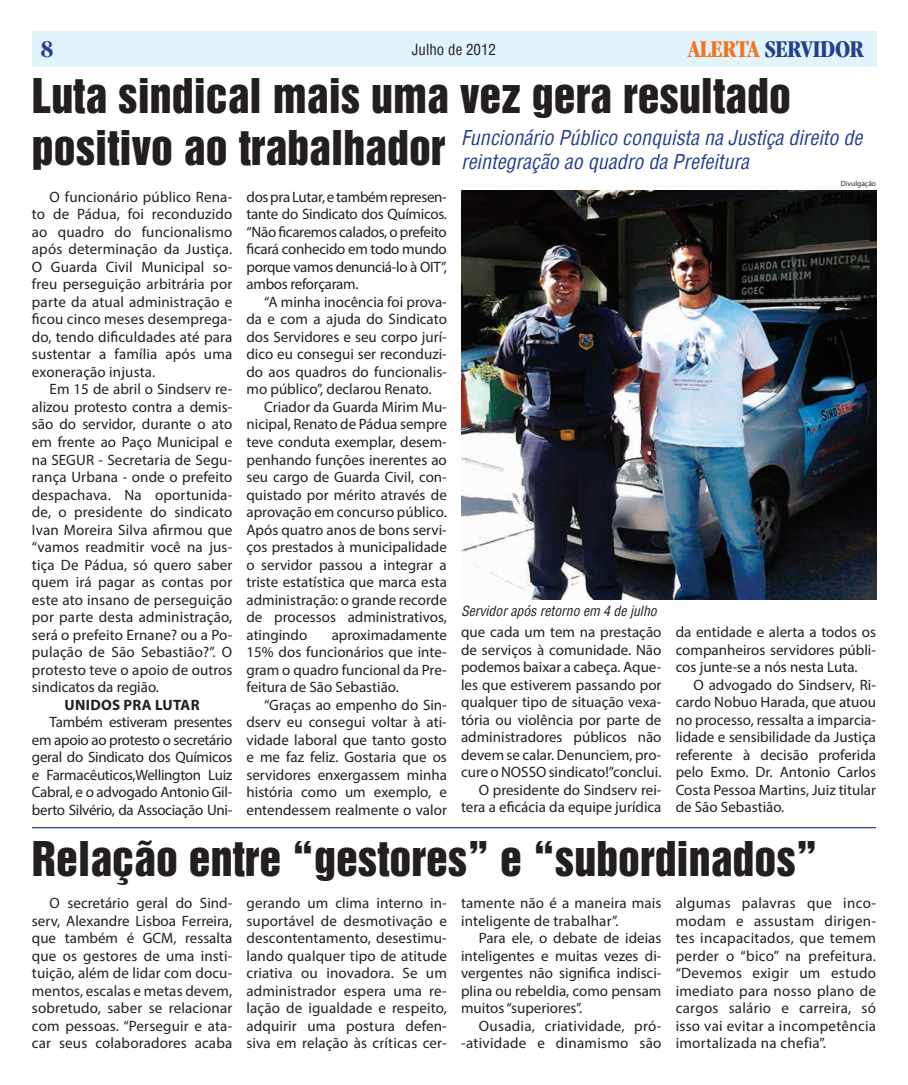
<style>
.page{position:relative;width:908px;height:1085px;background:#fff}
.page>*{position:absolute;margin:0;border:0;box-sizing:border-box;transform-origin:0 0}
.TÍTULO{font:43.75px "Helvetica Inserat";color:#231f20}
.t1{font:700 condensed 25px "Garamond LT";letter-spacing:-.02em;color:#253f8e}
.Linha_fina{font:italic condensed 20px/24px "Helvetica";color:#253f8e}
.textos{font:15px/17.5px "Myriad Pro";color:#231f20;text-align:justify}
.textos-2{font:15px/17.5px "Myriad Pro";letter-spacing:.02em;color:#231f20;text-align:right}
.Inter_titulo{font:700 15px "Myriad Pro";letter-spacing:.02em;color:#231f20}
.t2{font:condensed 15px "Helvetica";color:#231f20}
.Legenda{font:italic condensed 13.75px "Helvetica";color:#231f20}
.Crédito_da_FOTO{font:7.5px "Myriad Pro";color:#231f20}
.s1{color:#f47321}
</style>
<div class="page">
<div style="left:32px;top:31px;width:843px;height:35px;background:#e1f4fc"></div>
<img style="left:461px;top:190px;width:414px;height:409px">
<hr style="left:32px;top:826px;width:843px;height:2px;background:#253f8e">
<h2 class="t1" style="left:41px;top:34px;width:14px">8</h2>
<p class="t2" style="left:411px;top:39px;width:86px">Julho de 2012</p>
<h2 class="t1" style="left:687px;top:35px;width:177px"><span class="s1">ALERTA</span> SERVIDOR</h2>
<p class="TÍTULO" style="left:32px;top:70px;width:760px">Luta sindical mais uma vez gera resultado</p>
<p class="TÍTULO" style="left:32px;top:122px;width:415px">positivo ao trabalhador</p>
<p class="Linha_fina" style="left:461px;top:125px;width:402px">Funcionário Público conquista na Justiça direito de reintegração ao quadro da Prefeitura</p>
<p class="Crédito_da_FOTO" style="left:840px;top:178px;width:37px">Divulgação</p>
<p class="textos" style="left:32px;top:188px;width:202px;text-indent:18px">O funcionário público Rena&shy;to de Pádua, foi reconduzido ao quadro do funcionalismo após determinação da Justiça.<br>O Guarda Civil Municipal so&shy;freu perseguição arbitrária por parte da atual administração e ficou cinco meses desemprega&shy;do, tendo dificuldades até para sustentar a família após uma exoneração injusta.</p>
<p class="textos" style="left:32px;top:380px;width:202px;text-indent:18px">Em 15 de abril o Sindserv re&shy;alizou protesto contra a demis&shy;são do servidor, durante o ato em frente ao Paço Municipal e na SEGUR - Secretaria de Segu&shy;rança Urbana - onde o prefeito despachava. Na oportunida&shy;de, o presidente do sindicato Ivan Moreira Silva afirmou que “vamos readmitir você na jus&shy;tiça De Pádua, só quero saber quem irá pagar as contas por este ato insano de perseguição por parte desta administração, será o prefeito Ernane? ou a Po&shy;pulação de São Sebastião?”. O protesto teve o apoio de outros sindicatos da região.</p>
<p class="Inter_titulo" style="left:64px;top:694px;width:136px">UNIDOS PRA LUTAR</p>
<p class="textos" style="left:32px;top:713px;width:202px;text-indent:18px">Também estiveram presentes em apoio ao protesto o secretário geral do Sindicato dos Químicos e Farmacêuticos,Wellington Luiz Cabral, e o advogado Antonio Gil&shy;berto Silvério, da Associação Uni-</p>
<p class="textos" style="left:246px;top:188px;width:202px">dos pra Lutar, e também represen&shy;tante do Sindicato dos Químicos. “Não ficaremos calados, o prefeito ficará conhecido em todo mundo porque vamos denunciá-lo à OIT”, ambos reforçaram.</p>
<p class="textos" style="left:246px;top:293px;width:202px;text-indent:18px">“A minha inocência foi prova&shy;da e com a ajuda do Sindicato dos Servidores e seu corpo jurí&shy;dico eu consegui ser reconduzi&shy;do aos quadros do funcionalis&shy;mo público”, declarou Renato.</p>
<p class="textos" style="left:246px;top:398px;width:202px;text-indent:18px">Criador da Guarda Mirim Mu&shy;nicipal, Renato de Pádua sempre teve conduta exemplar, desem&shy;penhando funções inerentes ao seu cargo de Guarda Civil, con&shy;quistado por mérito através de aprovação em concurso público.<br>Após quatro anos de bons servi&shy;ços prestados à municipalidade o servidor passou a integrar a triste estatística que marca esta administração: o grande recorde de processos administrativos, atingindo</p>
<p class="Legenda" style="left:461px;top:602px;width:197px">Servidor após retorno em 4 de julho</p>
<p class="textos" style="left:461px;top:623px;width:202px">que cada um tem na prestação de serviços à comunidade. Não podemos baixar a cabeça. Aque&shy;les que estiverem passando por qualquer tipo de situação vexa&shy;tória ou violência por parte de administradores públicos não devem se calar. Denunciem, pro&shy;cure o NOSSO sindicato!”conclui.</p>
<p class="textos" style="left:461px;top:780px;width:202px;text-align:right">O presidente do Sindserv rei&shy;tera a eficácia da equipe jurídica</p>
<p class="textos" style="left:675px;top:623px;width:202px">da entidade e alerta a todos os companheiros servidores públi&shy;cos junte-se a nós nesta Luta.</p>
<p class="textos" style="left:675px;top:675px;width:202px;text-indent:18px">O advogado do Sindserv, Ri&shy;cardo Nobuo Harada, que atuou no processo, ressalta a imparcia&shy;lidade e sensibilidade da Justiça referente à decisão proferida pelo Exmo. Dr. Antonio Carlos Costa Pessoa Martins, Juiz titular de São Sebastião.</p>
<p class="textos" style="left:246px;top:625px;width:202px;text-indent:85px">aproximadamente 15% dos funcionários que inte&shy;gram o quadro funcional da Pre&shy;feitura de São Sebastião.</p>
<p class="textos" style="left:246px;top:695px;width:202px;text-indent:18px">“Graças ao empenho do Sin&shy;dserv eu consegui voltar à ati&shy;vidade laboral que tanto gosto e me faz feliz. Gostaria que os servidores enxergassem minha história como um exemplo, e entendessem realmente o valor</p>
<p class="TÍTULO" style="left:32px;top:833px;width:787px">Relação entre “gestores” e “subordinados”</p>
<p class="textos" style="left:246px;top:894px;width:202px">gerando um clima interno in&shy;suportável de desmotivação e descontentamento, desestimu&shy;lando qualquer tipo de atitude criativa ou inovadora. Se um administrador espera uma re&shy;lação de igualdade e respeito, adquirir uma postura defen&shy;siva em relação às críticas cer-</p>
<p class="textos" style="left:461px;top:894px;width:202px">tamente não é a maneira mais inteligente de trabalhar”.</p>
<p class="textos" style="left:32px;top:894px;width:202px;text-indent:18px">O secretário geral do Sind&shy;serv, Alexandre Lisboa Ferreira, que também é GCM, ressalta que os gestores de uma insti&shy;tuição, além de lidar com docu&shy;mentos, escalas e metas devem, sobretudo, saber se relacionar com pessoas. “Perseguir e ata&shy;car seus colaboradores acaba</p>
<p class="textos" style="left:675px;top:894px;width:202px">algumas palavras que inco&shy;modam e assustam dirigen&shy;tes incapacitados, que temem perder o “bico” na prefeitura. “Devemos exigir um estudo imediato para nosso plano de cargos salário e carreira, só isso vai evitar a incompetência imortalizada na chefia”.</p>
<p class="textos" style="left:461px;top:929px;width:202px;text-indent:18px">Para ele, o debate de ideias inteligentes e muitas vezes di&shy;vergentes não significa indisci&shy;plina ou rebeldia, como pensam muitos “superiores”.</p>
<p class="textos-2" style="left:461px;top:1016px;width:202px">Ousadia, criatividade, pró--atividade e dinamismo são</p>
</div>
